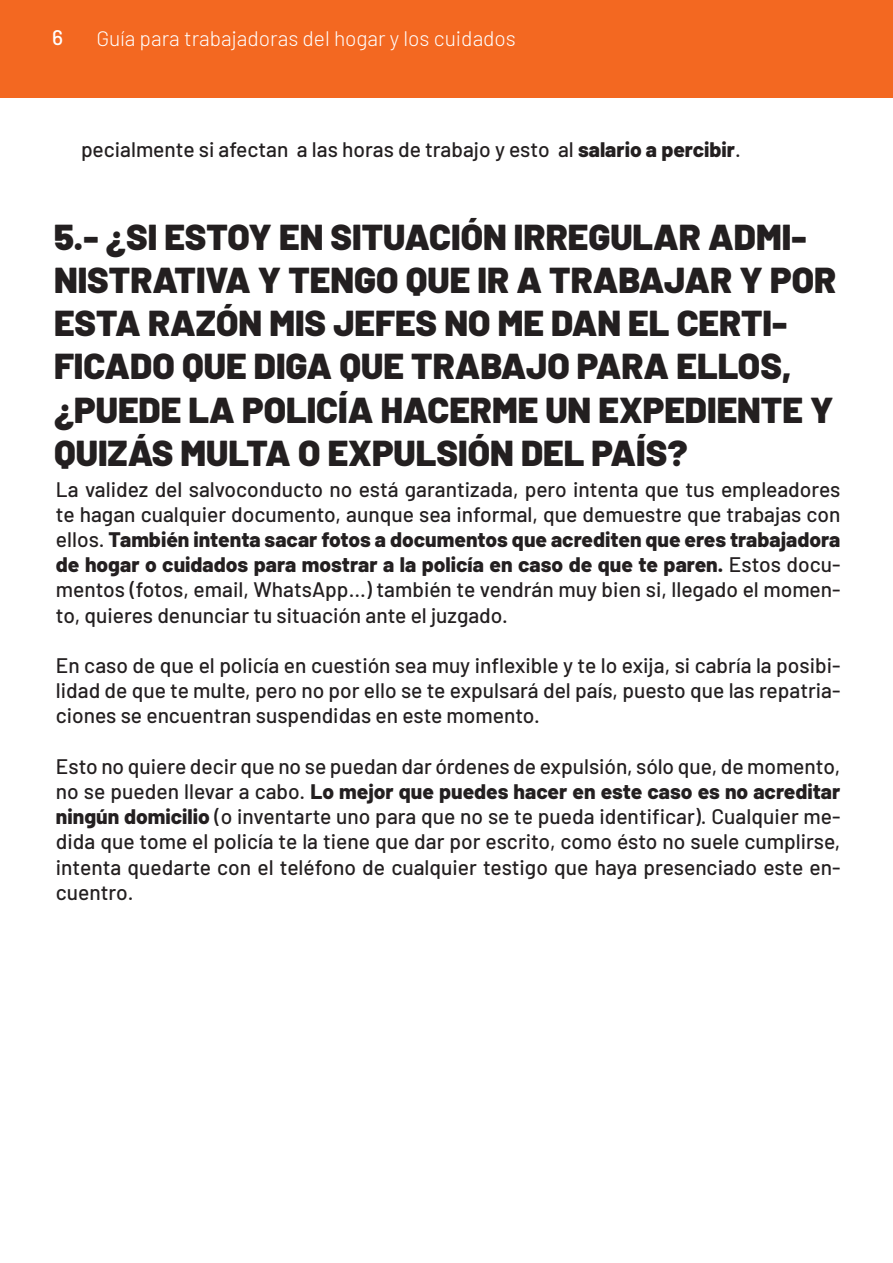
<style>
.page{position:relative;width:893px;height:1263px;background:#fff}
.page>*{position:absolute;margin:0;border:0;box-sizing:border-box;transform-origin:0 0}
.t1{font:900 36px/43.2px "Barlow";color:#231f20}
.t2{font:500 21px/25.2px "Barlow";color:#231f20;text-align:justify}
.t3{font:300 21px "Barlow";color:#fff}
.t4{font:500 21px "Barlow";color:#fff}
.s1{font-weight:800}
</style>
<div class="page">
<div style="left:1px;top:1px;width:892px;height:97px;background:#f36821"></div>
<p class="t4" style="left:52px;top:22px;width:12px">6</p>
<p class="t3" style="left:96px;top:23px;width:421px">Guía para trabajadoras del hogar y los cuidados</p>
<p class="t2" style="left:81px;top:135px;width:661px">pecialmente si afectan a las horas de trabajo y esto al <span class="s1">salario a percibir</span>.</p>
<h1 class="t1" style="left:54px;top:213px;width:784px">5.- ¿SI ESTOY EN SITUACIÓN IRREGULAR ADMI-NISTRATIVA Y TENGO QUE IR A TRABAJAR Y POR ESTA RAZÓN MIS JEFES NO ME DAN EL CERTI-FICADO QUE DIGA QUE TRABAJO PARA ELLOS, ¿PUEDE LA POLICÍA HACERME UN EXPEDIENTE Y QUIZÁS MULTA O EXPULSIÓN DEL PAÍS?</h1>
<p class="t2" style="left:56px;top:475px;width:786px">La validez del salvoconducto no está garantizada, pero intenta que tus empleadores te hagan cualquier documento, aunque sea informal, que demuestre que trabajas con ellos. <span class="s1">También intenta sacar fotos a documentos que acrediten que eres trabajadora de hogar o cuidados para mostrar a la policía en caso de que te paren.</span> Estos docu&shy;mentos (fotos, email, WhatsApp…) también te vendrán muy bien si, llegado el momen&shy;to, quieres denunciar tu situación ante el juzgado.</p>
<p class="t2" style="left:56px;top:651px;width:786px">En caso de que el policía en cuestión sea muy inflexible y te lo exija, si cabría la posibi&shy;lidad de que te multe, pero no por ello se te expulsará del país, puesto que las repatria&shy;ciones se encuentran suspendidas en este momento.</p>
<p class="t2" style="left:56px;top:752px;width:786px">Esto no quiere decir que no se puedan dar órdenes de expulsión, sólo que, de momento, no se pueden llevar a cabo. <span class="s1">Lo mejor que puedes hacer en este caso es no acreditar ningún domicilio</span> (o inventarte uno para que no se te pueda identificar). Cualquier me&shy;dida que tome el policía te la tiene que dar por escrito, como ésto no suele cumplirse, intenta quedarte con el teléfono de cualquier testigo que haya presenciado este en&shy;cuentro.</p>
</div>
